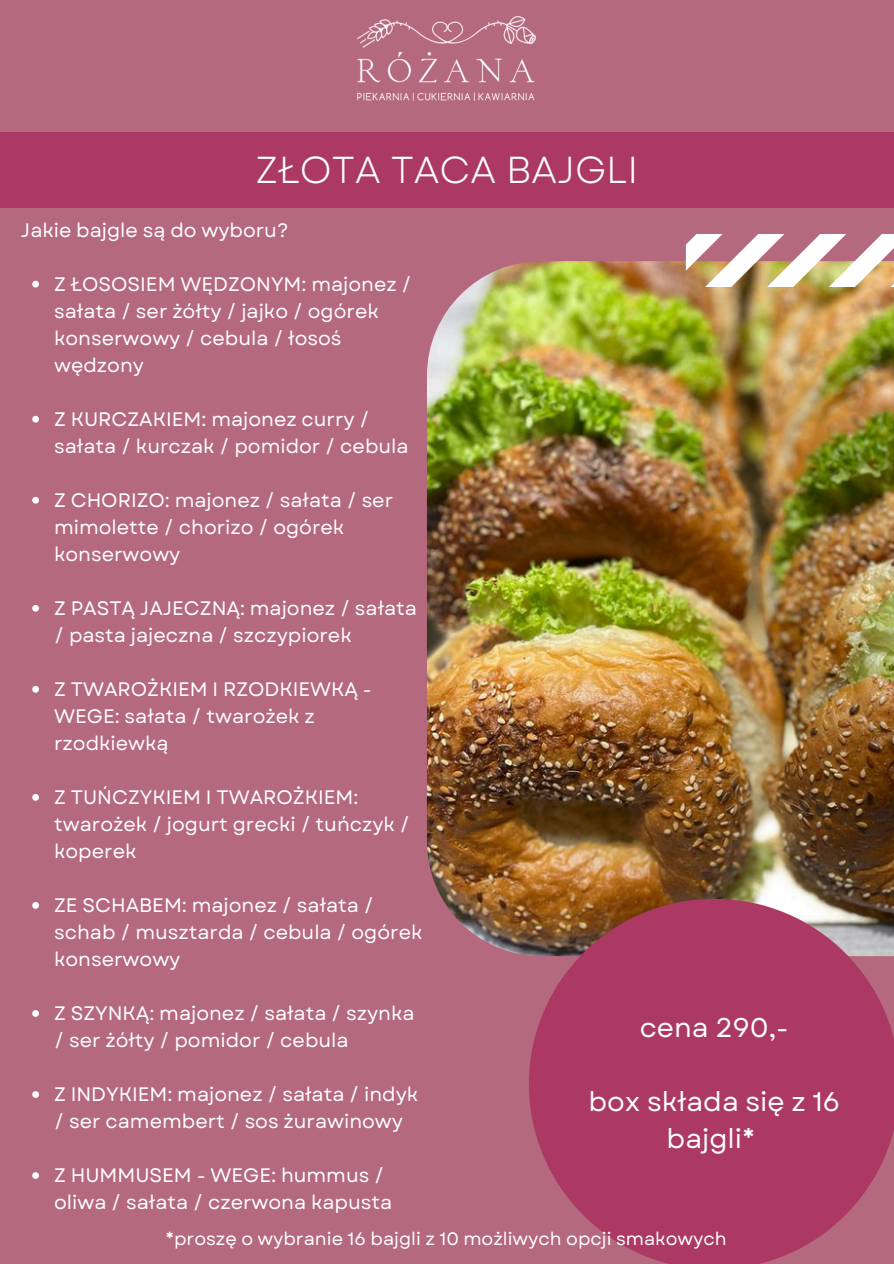
<style>
.page{position:relative;width:894px;height:1264px;background:#fff}
.page>*{position:absolute;margin:0;border:0;box-sizing:border-box;transform-origin:0 0}
.t1{font:37.5px "Garet";color:#fff}
.t2{font:27px/37.2px "Garet";color:#fff;text-align:center}
.t3{font:19.5px/27px "Garet";color:#fff}
.t4{font:18px "Garet";color:#fff}
</style>
<div class="page">
<div style="left:0;top:0;width:893px;height:1263px;background:#b4697e"></div>
<img style="left:427px;top:261px;width:466px;height:695px">
<svg style="left:685px;top:234px;width:208px;height:52px"></svg>
<svg style="left:528px;top:898px;width:365px;height:365px;background:#aa4365"></svg>
<div style="left:0;top:132px;width:893px;height:75px;background:#ac3963"></div>
<svg style="left:32px;top:281px;width:7px;height:6px"></svg>
<svg style="left:32px;top:416px;width:7px;height:6px"></svg>
<svg style="left:32px;top:497px;width:7px;height:6px"></svg>
<svg style="left:32px;top:605px;width:7px;height:6px"></svg>
<svg style="left:32px;top:686px;width:7px;height:6px"></svg>
<svg style="left:32px;top:794px;width:7px;height:6px"></svg>
<svg style="left:32px;top:902px;width:7px;height:6px"></svg>
<svg style="left:32px;top:1010px;width:7px;height:6px"></svg>
<svg style="left:32px;top:1091px;width:7px;height:6px"></svg>
<svg style="left:32px;top:1172px;width:7px;height:6px"></svg>
<img style="left:357px;top:16px;width:178px;height:85px">
<h1 class="t1" style="left:255px;top:143px;width:384px">ZŁOTA TACA BAJGLI</h1>
<p class="t3" style="left:21px;top:217px;width:269px">Jakie bajgle są do wyboru?</p>
<p class="t3" style="left:54px;top:271px;width:359px">Z ŁOSOSIEM WĘDZONYM: majonez / sałata / ser żółty / jajko / ogórek konserwowy / cebula / łosoś wędzony</p>
<p class="t3" style="left:54px;top:406px;width:356px">Z KURCZAKIEM: majonez curry / sałata / kurczak / pomidor / cebula</p>
<p class="t3" style="left:54px;top:487px;width:340px">Z CHORIZO: majonez / sałata / ser mimolette / chorizo / ogórek konserwowy</p>
<p class="t3" style="left:54px;top:595px;width:364px">Z PASTĄ JAJECZNĄ: majonez / sałata / pasta jajeczna / szczypiorek</p>
<p class="t3" style="left:54px;top:676px;width:319px">Z TWAROŻKIEM I RZODKIEWKĄ -<br>WEGE: sałata / twarożek z rzodkiewką</p>
<p class="t3" style="left:54px;top:784px;width:357px">Z TUŃCZYKIEM I TWAROŻKIEM: twarożek / jogurt grecki / tuńczyk / koperek</p>
<p class="t3" style="left:54px;top:892px;width:370px">ZE SCHABEM: majonez / sałata / schab / musztarda / cebula / ogórek konserwowy</p>
<p class="t3" style="left:54px;top:1000px;width:362px">Z SZYNKĄ: majonez / sałata / szynka / ser żółty / pomidor / cebula</p>
<p class="t3" style="left:54px;top:1081px;width:365px">Z INDYKIEM: majonez / sałata / indyk / ser camembert / sos żurawinowy</p>
<p class="t3" style="left:54px;top:1162px;width:339px">Z HUMMUSEM - WEGE: hummus / oliwa / sałata / czerwona kapusta</p>
<p class="t2" style="left:639px;top:1008px;width:150px">cena 290,-</p>
<p class="t2" style="left:588px;top:1083px;width:253px">box składa się z 16 bajgli*</p>
<h2 class="t4" style="left:165px;top:1225px;width:562px">*proszę o wybranie 16 bajgli z 10 możliwych opcji smakowych</h2>
</div>
